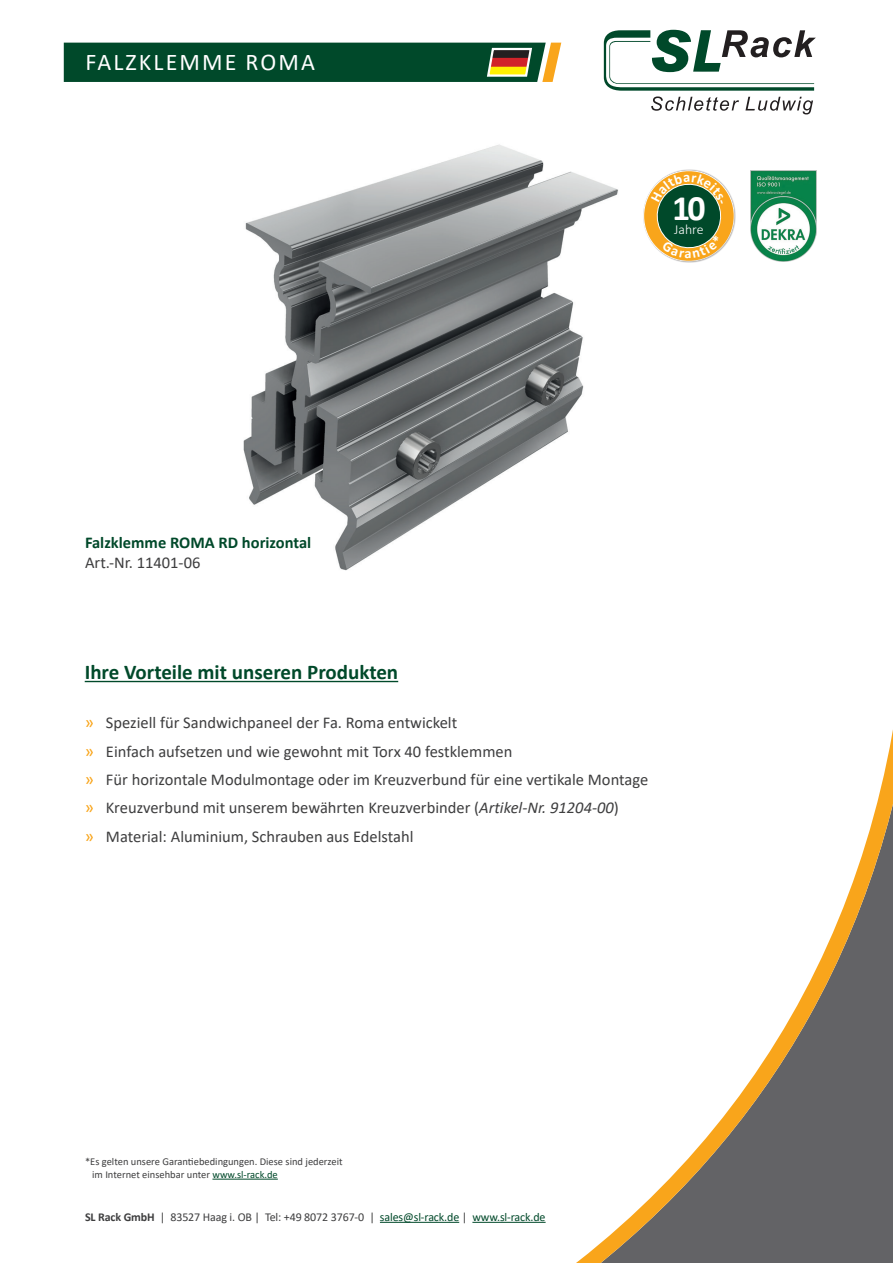
<style>
.page{position:relative;width:893px;height:1263px;background:#fff}
.page>*{position:absolute;margin:0;border:0;box-sizing:border-box;transform-origin:0 0}
.t1{font:700 35.85px "Calibri";color:#fff}
.t2{font:24px "Calibri";letter-spacing:.09em;color:#fff}
.t3{font:700 21px "Calibri";color:#00492a}
.t4{font:16.5px/28.3px "Calibri";color:#3e3e3f}
.t5{font:700 16.5px "Calibri";color:#00492a}
.t6{font:300 13.8px "Calibri";color:#fff}
.t7{font:12px "Calibri";letter-spacing:-.01em;color:#3e3e3f}
.t8{font:10.5px/12.6px "Calibri";color:#3e3e3f}
.s1{font-size:18px;color:#f9a51b}
.s2{font-style:italic}
.s3{color:#00492a}
.s4{font-weight:700}
</style>
<div class="page">
<svg style="left:604px;top:30px;width:212px;height:84px"></svg>
<hr style="left:380px;top:1222px;width:79px;height:1px;background:#00492a">
<hr style="left:472px;top:1222px;width:74px;height:1px;background:#00492a">
<svg style="left:64px;top:43px;width:497px;height:39px;background:#155230"></svg>
<svg style="left:576px;top:730px;width:317px;height:533px"></svg>
<img style="left:243px;top:144px;width:375px;height:427px">
<hr style="left:85px;top:681px;width:313px;height:1px;background:#00492a">
<hr style="left:212px;top:1179px;width:66px;height:1px;background:#00492a">
<div style="left:642px;top:169px;width:94px;height:94px;background:#231f20;opacity:.3"></div>
<img style="left:750px;top:170px;width:66px;height:91px">
<svg style="left:651px;top:173px;width:73px;height:85px;background:#7e823e"></svg>
<h2 class="t2" style="left:86px;top:45px;width:231px">FALZKLEMME ROMA</h2>
<h1 class="t1" style="left:672px;top:183px;width:35px">10</h1>
<p class="t6" style="left:674px;top:221px;width:31px">Jahre</p>
<p class="t5" style="left:85px;top:531px;width:228px">Falzklemme ROMA RD horizontal</p>
<p class="t4" style="left:85px;top:548px;width:117px">Art.-Nr. 11401-06</p>
<p class="t3" style="left:85px;top:657px;width:315px">Ihre Vorteile mit unseren Produkten</p>
<p class="t4" style="left:85px;top:708px;width:565px"><span class="s1">»</span> Speziell für Sandwichpaneel der Fa. Roma entwickelt<br><span class="s1">»</span> Einfach aufsetzen und wie gewohnt mit Torx 40 festklemmen<br><span class="s1">»</span> Für horizontale Modulmontage oder im Kreuzverbund für eine vertikale Montage <span class="s1">»</span> Kreuzverbund mit unserem bewährten Kreuzverbinder (<span class="s2">Artikel-Nr. 91204-00</span>)<br><span class="s1">»</span> Material: Aluminium, Schrauben aus Edelstahl</p>
<p class="t8" style="left:92px;top:1155px;width:252px;text-indent:-7px">*Es gelten unsere Garantiebedingungen. Diese sind jederzeit im Internet einsehbar unter <span class="s3">www.sl-rack.de</span></p>
<p class="t7" style="left:85px;top:1208px;width:462px"><span class="s4">SL Rack GmbH</span> | 83527 Haag i. OB | Tel: +49 8072 3767-0 | <span class="s3">sales@sl-rack.de</span> | <span class="s3">www.sl-rack.de</span></p>
</div>
